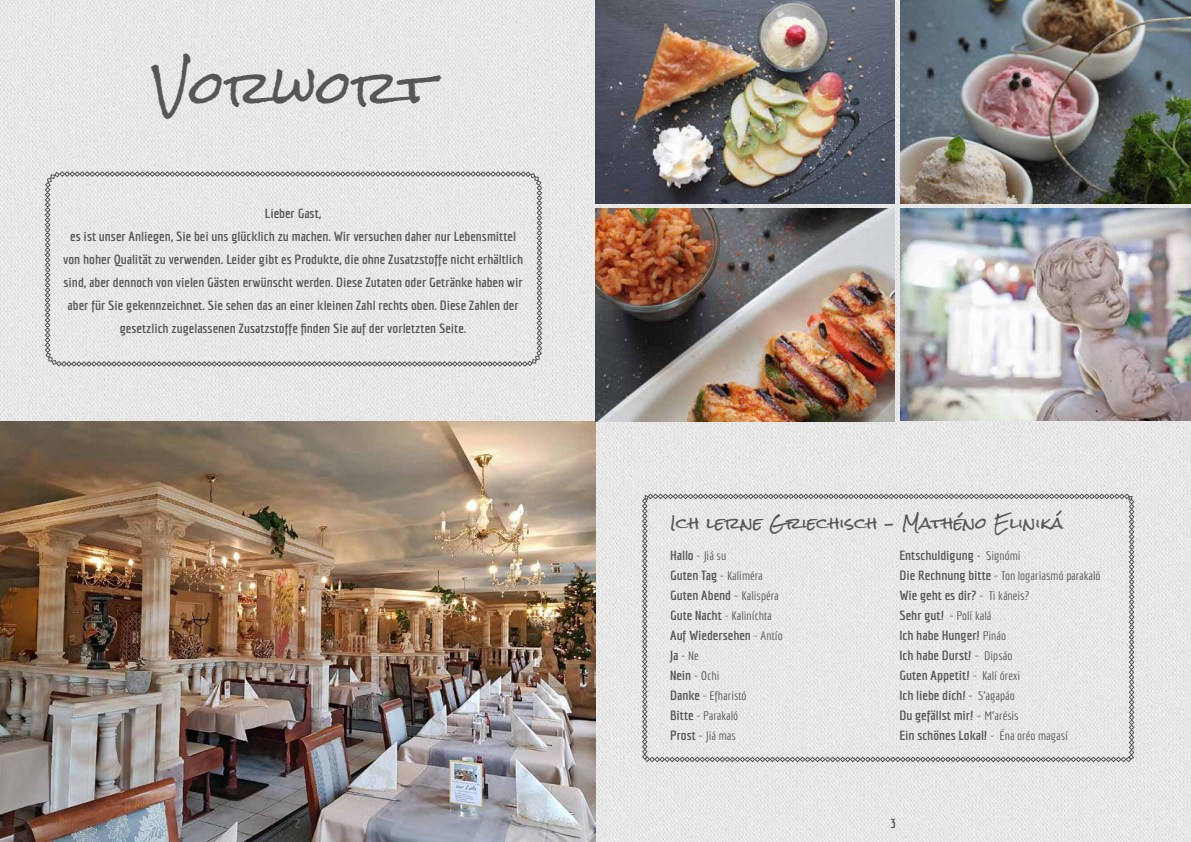
<style>
.page{position:relative;width:1191px;height:842px;background:#fff}
.page>*{position:absolute;margin:0;border:0;box-sizing:border-box;transform-origin:0 0}
.t1{font:44.6px "Rock Salt";color:#575756;scale:1.12 1}
.t2{font:14.9px "Rock Salt";color:#575756;scale:1.12 1}
.t3{font:700 13px/20px "Economica";color:#575756;scale:1.12 1}
.t4{font:12px/20px "Economica";color:#575756;scale:1.12 1}
.s1{font-weight:700;font-size:13px}
.s2{font-weight:400;font-size:12px}
</style>
<div class="page">
<img style="left:0;top:0;width:587px;height:421px">
<img style="left:587px;top:0;width:604px;height:842px">
<svg style="left:642px;top:494px;width:492px;height:268px;background:#e2e2e2"></svg>
<img style="left:0;top:421px;width:595px;height:421px">
<img style="left:901px;top:0;width:290px;height:204px">
<img style="left:595px;top:209px;width:299px;height:212px">
<img style="left:595px;top:0;width:299px;height:204px">
<img style="left:900px;top:209px;width:291px;height:212px">
<svg style="left:45px;top:171px;width:497px;height:196px;background:#e1e1e1"></svg>
<h1 class="t1" style="left:153px;top:64px;width:253px">Vorwort</h1>
<p class="t3" style="left:63px;top:201px;width:412px;line-height:23px;text-align:center">Lieber Gast,<br>es ist unser Anliegen, Sie bei uns glücklich zu machen. Wir versuchen daher nur Lebensmittel von hoher Qualität zu verwenden. Leider gibt es Produkte, die ohne Zusatzstoffe nicht erhältlich sind, aber dennoch von vielen Gästen erwünscht werden. Diese Zutaten oder Getränke haben wir aber für Sie gekennzeichnet. Sie sehen das an einer kleinen Zahl rechts oben. Diese Zahlen der gesetzlich zugelassenen Zusatzstoffe finden Sie auf der vorletzten Seite.</p>
<p class="t2" style="left:670px;top:515px;width:352px">Ich lerne Griechisch – Mathéno Eliniká</p>
<p class="t4" style="left:670px;top:546px;width:84px"><span class="s1">Hallo</span> - Jiá su<br><span class="s1">Guten Tag</span> - Kaliméra</p>
<p class="t3" style="left:670px;top:585px;width:99px">Guten Abend <span class="s2">– Kalispéra</span></p>
<p class="t4" style="left:670px;top:606px;width:92px"><span class="s1">Gute Nacht</span> - Kaliníchta</p>
<p class="t3" style="left:670px;top:625px;width:102px">Auf Wiedersehen <span class="s2">- Antío</span></p>
<p class="t4" style="left:670px;top:646px;width:70px"><span class="s1">Ja</span> - Ne<br><span class="s1">Nein</span> - Ochi<br><span class="s1">Danke</span> - Efharistó<br><span class="s1">Bitte</span> - Parakaló<br><span class="s1">Prost</span> - Jiá mas</p>
<p class="t3" style="left:899px;top:545px;width:110px">Entschuldigung <span class="s2">- Signómi</span></p>
<p class="t4" style="left:899px;top:566px;width:181px"><span class="s1">Die Rechnung bitte</span> - Ton logariasmó parakaló</p>
<p class="t3" style="left:899px;top:585px;width:118px">Wie geht es dir? <span class="s2">- Ti káneis?</span></p>
<p class="t4" style="left:899px;top:606px;width:84px"><span class="s1">Sehr gut!</span> - Polí kalá</p>
<p class="t3" style="left:899px;top:625px;width:152px">Ich habe Hunger! <span class="s2">Pináo<br></span>Ich habe Durst! <span class="s2">- Dipsáo<br></span>Guten Appetit! <span class="s2">- Kalí órexi<br></span>Ich liebe dich! <span class="s2">- S’agapáo<br></span>Du gefällst mir! <span class="s2">– M’arésis<br></span>Ein schönes Lokal! <span class="s2">- Éna oréo magasí</span></p>
<p class="t3" style="left:295px;top:813px;width:7px">2</p>
<p class="t3" style="left:890px;top:813px;width:7px">3</p>
</div>
